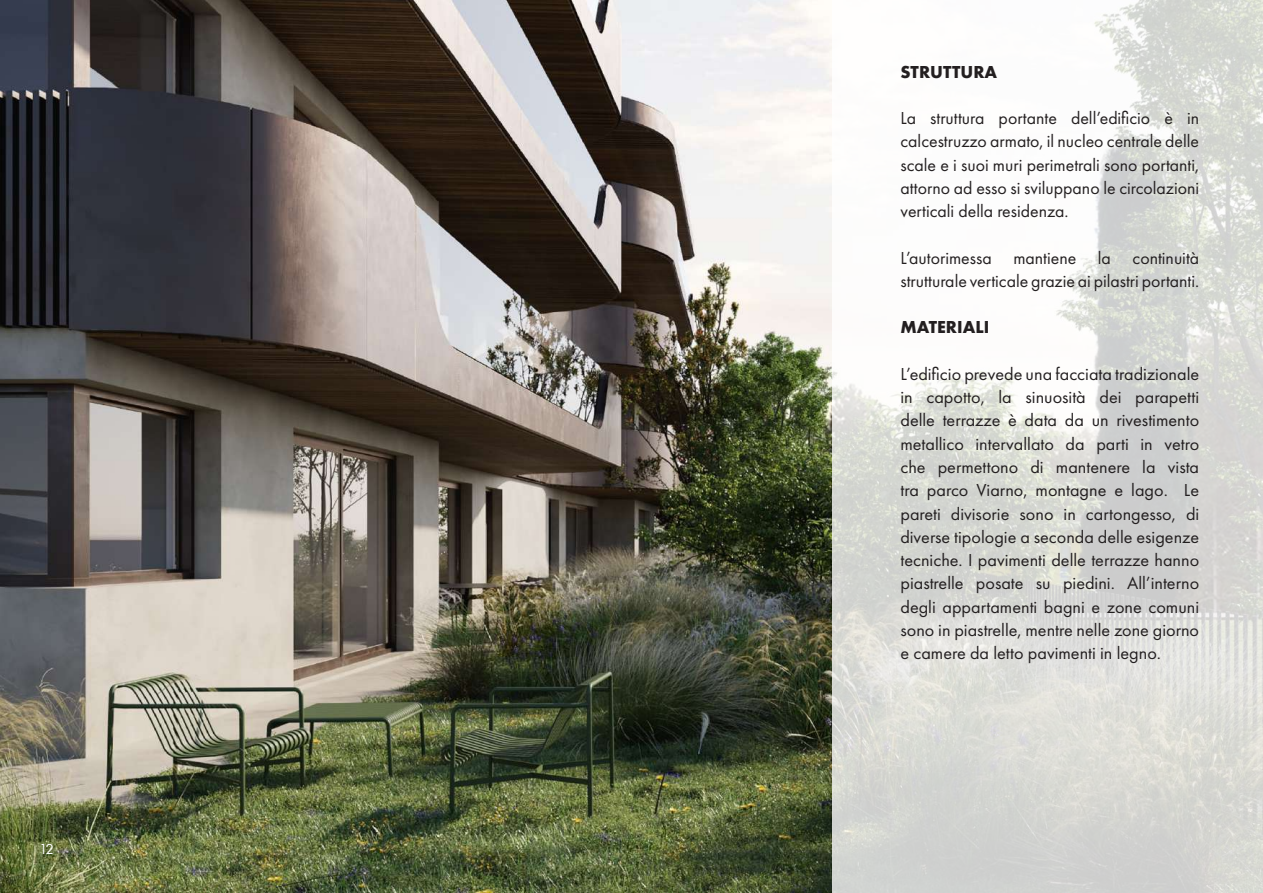
<style>
.page{position:relative;width:1263px;height:893px;background:#fff}
.page>*{position:absolute;margin:0;border:0;box-sizing:border-box;transform-origin:0 0}
.t1{font:18px/23.2px "Futura PT";color:#231f20;text-align:justify}
.t2{font:700 18px "Futura PT";color:#231f20}
.t3{font:15px "Futura PT";color:#fff}
</style>
<div class="page">
<img style="left:0;top:0;width:832px;height:893px">
<svg style="left:832px;top:0;width:431px;height:893px"></svg>
<p class="t3" style="left:39px;top:840px;width:16px">12</p>
<p class="t2" style="left:900px;top:60px;width:98px">STRUTTURA</p>
<p class="t1" style="left:900px;top:106px;width:300px">La struttura portante dell’edificio è in calcestruzzo armato, il nucleo centrale delle scale e i suoi muri perimetrali sono portanti, attorno ad esso si sviluppano le circolazioni verticali della residenza.</p>
<p class="t1" style="left:900px;top:246px;width:300px">L’autorimessa mantiene la continuità strutturale verticale grazie ai pilastri portanti.</p>
<p class="t2" style="left:900px;top:316px;width:90px">MATERIALI</p>
<p class="t1" style="left:900px;top:362px;width:300px">L’edificio prevede una facciata tradizionale in capotto, la sinuosità dei parapetti delle terrazze è data da un rivestimento metallico intervallato da parti in vetro che permettono di mantenere la vista tra parco Viarno, montagne e lago. Le pareti divisorie sono in cartongesso, di diverse tipologie a seconda delle esigenze tecniche. I pavimenti delle terrazze hanno piastrelle posate su piedini. All’interno degli appartamenti bagni e zone comuni sono in piastrelle, mentre nelle zone giorno e camere da letto pavimenti in legno.</p>
</div>
